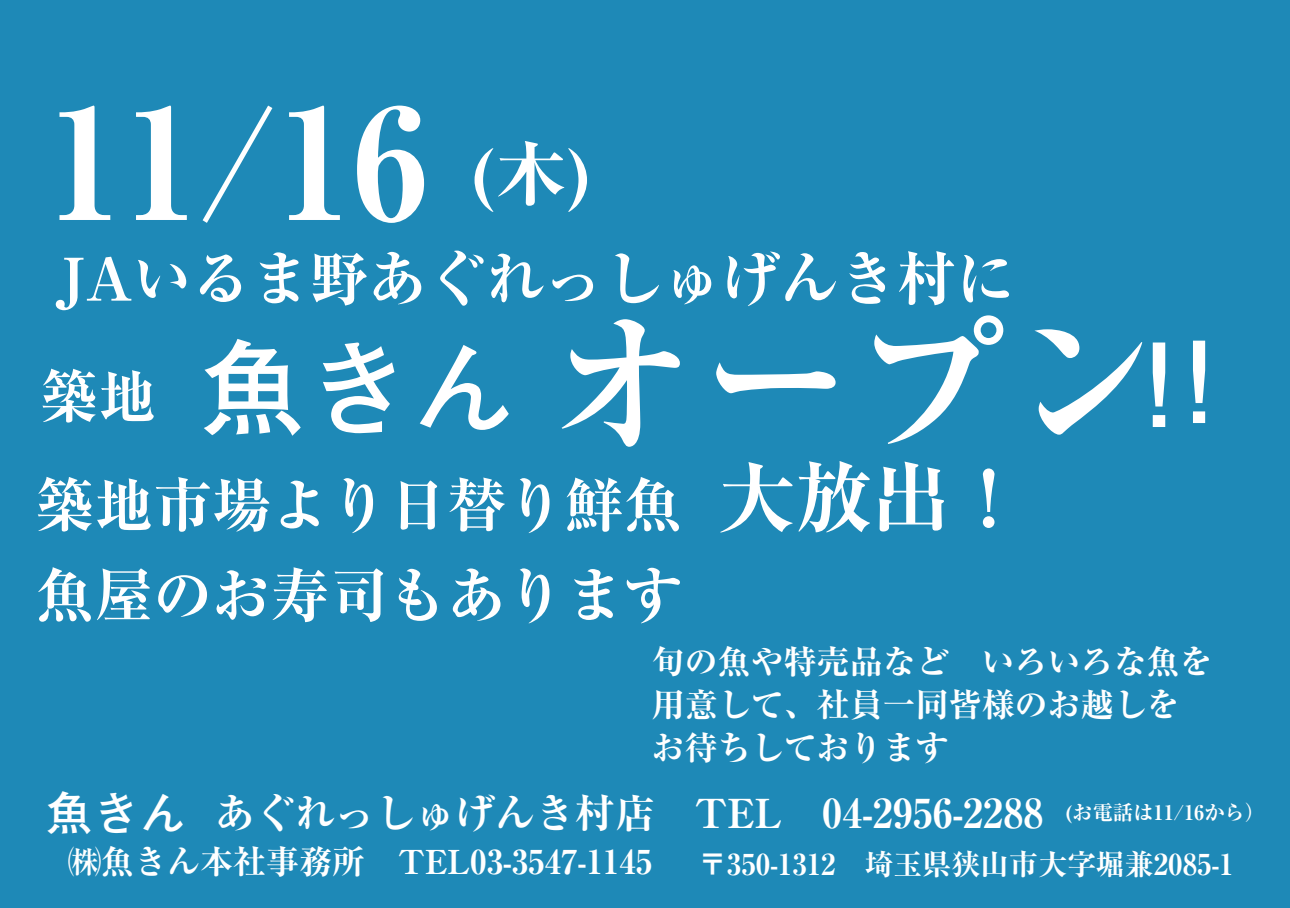
<style>
.page{position:relative;width:1290px;height:908px;background:#fff}
.page>*{position:absolute;margin:0;border:0;box-sizing:border-box;transform-origin:0 0}
.t1{font:700 expanded 152.75px "Ryumin Pr 6 N";color:#fff}
.t2{font:700 115.75px "Futo Go B101 Pr 6 N";color:#fff}
.t3{font:700 105.75px "Futo Go B101 Pr 6 N";color:#fff}
.t4{font:700 expanded 71px "Ryumin Pr 6 N";color:#fff}
.t5{font:700 expanded 58.75px/90.2px "Ryumin Pr 6 N";color:#fff}
.t6{font:700 expanded 57.75px "Ryumin Pr 6 N";color:#fff}
.t7{font:700 expanded 40px "Ryumin Pr 6 N";color:#fff}
.t8{font:700 expanded 33px/42.8px "Ryumin Pr 6 N";color:#fff}
.t9{font:700 expanded 28.75px "Ryumin Pr 6 N";color:#fff}
.t10{font:700 expanded 20.25px "Ryumin Pr 6 N";color:#fff}
.s1{font-size:77.5px}
.s2{font-size:112.75px}
.s3{font-family:"Futo Go B101 Pr 6 N";font-stretch:normal;font-size:47px}
</style>
<div class="page">
<div style="left:0;top:0;width:1290px;height:907px;background:#1e89b7"></div>
<h1 class="t1" style="left:46px;top:43px;width:384px">11/16</h1>
<h3 class="t4" style="left:473px;top:118px;width:117px">(木)</h3>
<h3 class="t5" style="left:56px;top:231px;width:961px">JAいるま野あぐれっしゅげんき村に</h3>
<h1 class="t1" style="left:547px;top:263px;width:614px">オープン</h1>
<h3 class="t5" style="left:36px;top:457px;width:993px">築地市場より日替り鮮魚<span class="s1">大放出！</span>魚屋のお寿司もあります</h3>
<p class="t8" style="left:652px;top:639px;width:562px">旬の魚や特売品など いろいろな魚を用意して、社員一同皆様のお越しをお待ちしております</p>
<h3 class="t3" style="left:200px;top:304px;width:319px">魚きん</h3>
<h2 class="t2" style="left:1101px;top:290px;width:156px">！<span class="s2">！</span></h2>
<h3 class="t6" style="left:41px;top:351px;width:117px">築地</h3>
<p class="t7" style="left:46px;top:781px;width:999px"><span class="s3">魚きん</span> あぐれっしゅげんき村店 TEL 04-2956-2288</p>
<p class="t9" style="left:698px;top:841px;width:537px">〒350-1312 埼玉県狭山市大字堀兼2085-1</p>
<p class="t10" style="left:1066px;top:795px;width:201px">(お電話は11/16から）</p>
<p class="t8" style="left:68px;top:838px;width:586px">㈱魚きん本社事務所 TEL03-3547-1145</p>
</div>
